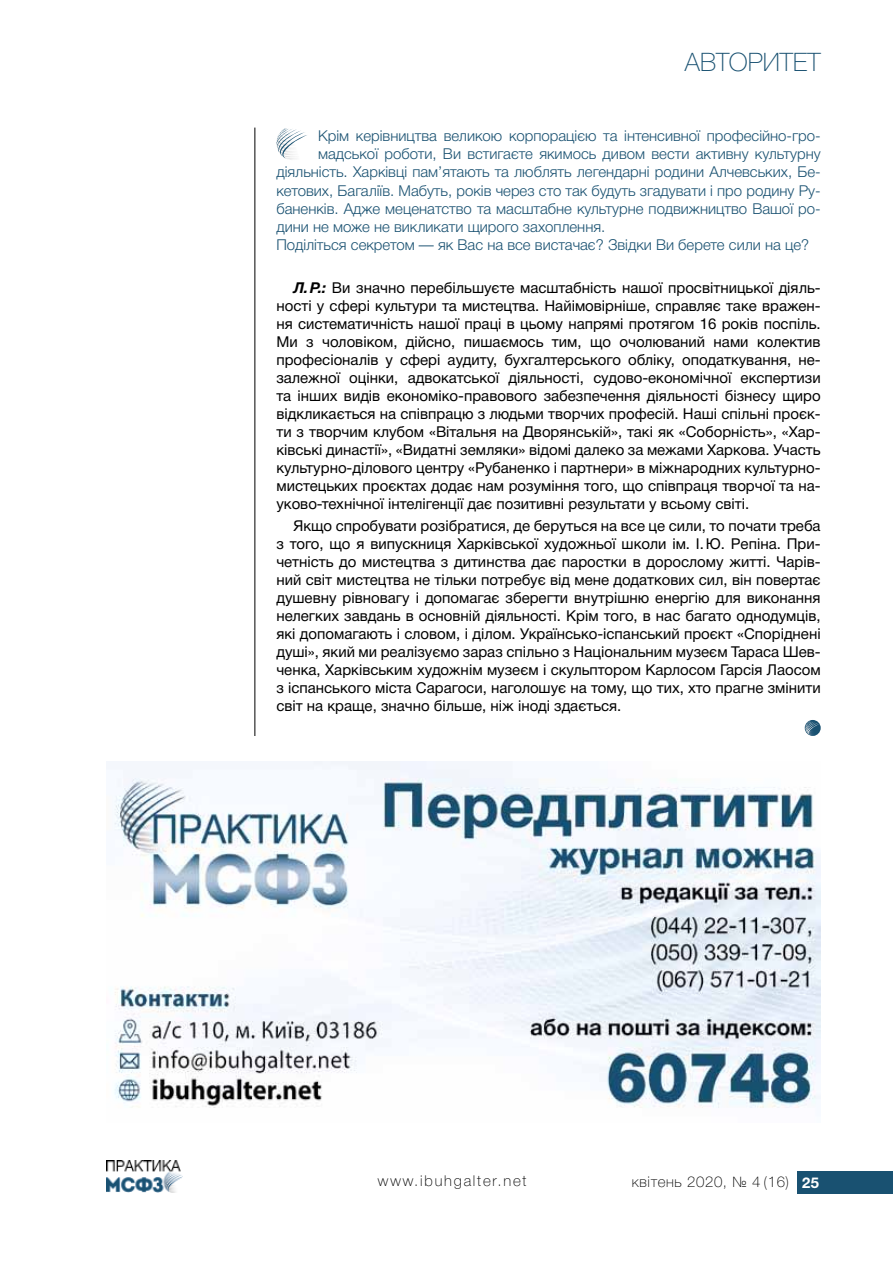
<style>
.page{position:relative;width:893px;height:1263px;background:#fff}
.page>*{position:absolute;margin:0;border:0;box-sizing:border-box;transform-origin:0 0}
.t1{font:100 25.5px "Helvetica Neue Cyr";color:#195171}
.t2{font:15px/18px "Helvetica Neue Cyr";color:#000;text-align:justify}
.t3{font:300 15px "Helvetica Neue Cyr";color:#195171}
.t4{font:100 15px "Helvetica Neue Cyr";letter-spacing:.04em;color:#000}
.t5{font:100 15px "Helvetica Neue Cyr";letter-spacing:.12em;color:#000}
.s1{font-weight:700;font-style:italic}
.s2{font-weight:700;color:#fff}
</style>
<div class="page">
<hr style="left:255px;top:128px;width:1px;height:995px;background:#000">
<img style="left:106px;top:1161px;width:76px;height:31px">
<div style="left:797px;top:1171px;width:96px;height:22px;background:#195171"></div>
<div style="left:106px;top:736px;width:715px;height:387px;background:#fff"></div>
<img style="left:106px;top:762px;width:715px;height:346px">
<svg style="left:276px;top:128px;width:31px;height:32px"></svg>
<svg style="left:805px;top:720px;width:16px;height:16px"></svg>
<svg style="left:804px;top:721px;width:15px;height:15px"></svg>
<h1 class="t1" style="left:685px;top:47px;width:137px">АВТОРИТЕТ</h1>
<p class="t3" style="left:318px;top:128px;width:504px">Крім керівництва великою корпорацією та інтенсивної професійно-гро-</p>
<p class="t3" style="left:318px;top:146px;width:504px">мадської роботи, Ви встигаєте якимось дивом вести активну культурну</p>
<p class="t3" style="left:276px;top:164px;width:546px">діяльність. Харківці пам’ятають та люблять легендарні родини Алчевських, Бе-</p>
<p class="t3" style="left:276px;top:182px;width:546px">кетових, Багаліїв. Мабуть, років через сто так будуть згадувати і про родину Ру-</p>
<p class="t3" style="left:276px;top:200px;width:546px">баненків. Адже меценатство та масштабне культурне подвижництво Вашої ро-</p>
<p class="t3" style="left:276px;top:218px;width:330px">дини не може не викликати щирого захоплення.</p>
<p class="t3" style="left:276px;top:236px;width:534px">Поділіться секретом — як Вас на все вистачає? Звідки Ви берете сили на це?</p>
<p class="t2" style="left:276px;top:279px;width:546px;text-indent:17px"><span class="s1">Л.Р.:</span> Ви значно перебільшуєте масштабність нашої просвітницької діяль&shy;ності у сфері культури та мистецтва. Найімовірніше, справляє таке вражен&shy;ня систематичність нашої праці в цьому напрямі протягом 16 років поспіль.<br>Ми з чоловіком, дійсно, пишаємось тим, що очолюваний нами колектив професіоналів у сфері аудиту, бухгалтерського обліку, оподаткування, не&shy;залежної оцінки, адвокатської діяльності, судово-економічної експертизи та інших видів економіко-правового забезпечення діяльності бізнесу щиро відкликається на співпрацю з людьми творчих професій. Наші спільні проєк&shy;ти з творчим клубом «Вітальня на Дворянській», такі як «Соборність», «Хар&shy;ківські династії», «Видатні земляки» відомі далеко за межами Харкова. Участь культурно-ділового центру «Рубаненко і партнери» в міжнародних культурно&shy;мистецьких проєктах додає нам розуміння того, що співпраця творчої та на&shy;уково-технічної інтелігенції дає позитивні результати у всьому світі.</p>
<p class="t2" style="left:276px;top:517px;width:546px;text-indent:17px">Якщо спробувати розібратися, де беруться на все це сили, то почати треба з того, що я випускниця Харківської художньої школи ім. І .Ю. Репіна. При&shy;четність до мистецтва з дитинства дає паростки в дорослому житті. Чарів&shy;ний світ мистецтва не тільки потребує від мене додаткових сил, він повертає душевну рівновагу і допомагає зберегти внутрішню енергію для виконання нелегких завдань в основній діяльності. Крім того, в нас багато однодумців, які допомагають і словом, і ділом. Українсько-іспанський проєкт «Споріднені душі», який ми реалізуємо зараз спільно з Національним музеєм Тараса Шев&shy;ченка, Харківським художнім музеєм і скульптором Карлосом Гарсія Лаосом з іспанського міста Сарагоси, наголошує на тому, що тих, хто прагне змінити світ на краще, значно більше, ніж іноді здається.</p>
<p class="t5" style="left:378px;top:1172px;width:150px">www.ibuhgalter.net</p>
<p class="t4" style="left:632px;top:1174px;width:189px">квітень 2020, № 4 (16) <span class="s2">25</span></p>
</div>
